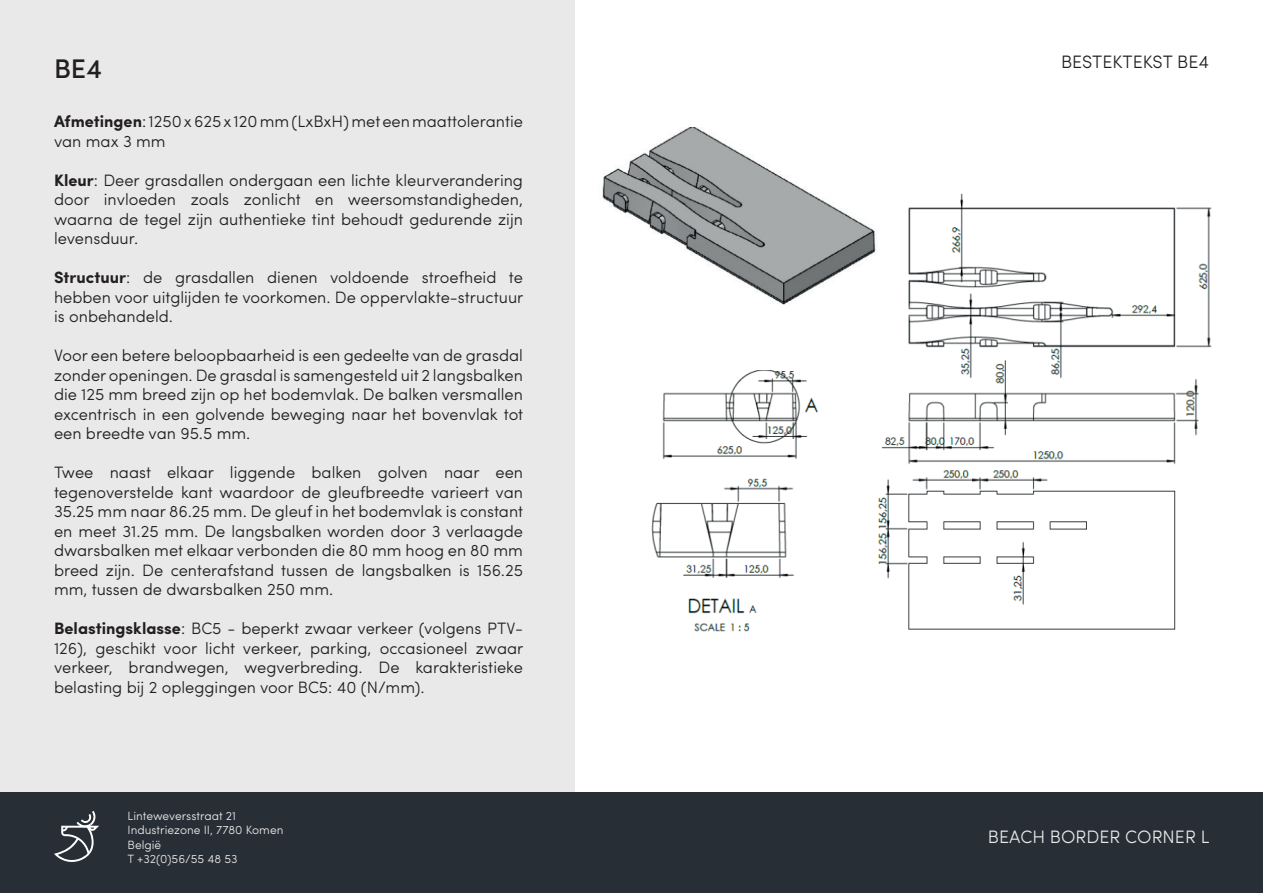
<style>
.page{position:relative;width:1263px;height:893px;background:#fff}
.page>*{position:absolute;margin:0;border:0;box-sizing:border-box;transform-origin:0 0}
.t1{font:500 27px "Sofia Pro";color:#231f20}
.t2{font:300 18px "Sofia Pro";color:#e9e9e9}
.t3{font:300 18px "Sofia Pro";color:#231f20}
.t4{font:300 16.5px/19.5px "Sofia Pro";color:#231f20;text-align:justify}
.t5{font:300 12px/14.4px "Sofia Pro";color:#e9e9e9}
.s1{font-weight:700}
</style>
<div class="page">
<div style="left:0;top:0;width:574px;height:893px;background:#e9e9e9"></div>
<div style="left:0;top:792px;width:1263px;height:101px;background:#282e35"></div>
<svg style="left:54px;top:811px;width:45px;height:51px"></svg>
<img style="left:651px;top:193px;width:561px;height:439px">
<div style="left:585px;top:128px;width:308px;height:242px;background:#fff"></div>
<img style="left:602px;top:128px;width:294px;height:178px">
<h1 class="t1" style="left:54px;top:48px;width:50px">BE4</h1>
<p class="t4" style="left:54px;top:111px;width:470px"><span class="s1">Afmetingen</span>: 1250 x 625 x 120 mm (LxBxH) met een maattolerantie van max 3 mm</p>
<p class="t4" style="left:54px;top:169px;width:471px"><span class="s1">Kleur</span>: Deer grasdallen ondergaan een lichte kleurverandering door invloeden zoals zonlicht en weersomstandigheden, waarna de tegel zijn authentieke tint behoudt gedurende zijn levensduur.</p>
<p class="t4" style="left:54px;top:267px;width:471px"><span class="s1">Structuur</span>: de grasdallen dienen voldoende stroefheid te hebben voor uitglijden te voorkomen. De oppervlakte-structuur is onbehandeld.</p>
<p class="t4" style="left:54px;top:345px;width:471px">Voor een betere beloopbaarheid is een gedeelte van de grasdal zonder openingen. De grasdal is samengesteld uit 2 langsbalken die 125 mm breed zijn op het bodemvlak. De balken versmallen excentrisch in een golvende beweging naar het bovenvlak tot een breedte van 95.5 mm.</p>
<p class="t4" style="left:54px;top:462px;width:471px">Twee naast elkaar liggende balken golven naar een tegenoverstelde kant waardoor de gleufbreedte varieert van 35.25 mm naar 86.25 mm. De gleuf in het bodemvlak is constant en meet 31.25 mm. De langsbalken worden door 3 verlaagde dwarsbalken met elkaar verbonden die 80 mm hoog en 80 mm breed zijn. De centerafstand tussen de langsbalken is 156.25 mm, tussen de dwarsbalken 250 mm.</p>
<p class="t4" style="left:54px;top:618px;width:471px"><span class="s1">Belastingsklasse</span>: BC5 - beperkt zwaar verkeer (volgens PTV-126), geschikt voor licht verkeer, parking, occasioneel zwaar verkeer, brandwegen, wegverbreding. De karakteristieke belasting bij 2 opleggingen voor BC5: 40 (N/mm).</p>
<p class="t5" style="left:128px;top:808px;width:157px">Linteweversstraat 21<br>Industriezone II, 7780 Komen<br>België<br>T +32(0)56/55 48 53</p>
<p class="t3" style="left:1061px;top:48px;width:149px">BESTEKTEKST BE4</p>
<p class="t2" style="left:988px;top:824px;width:223px">BEACH BORDER CORNER L</p>
</div>
